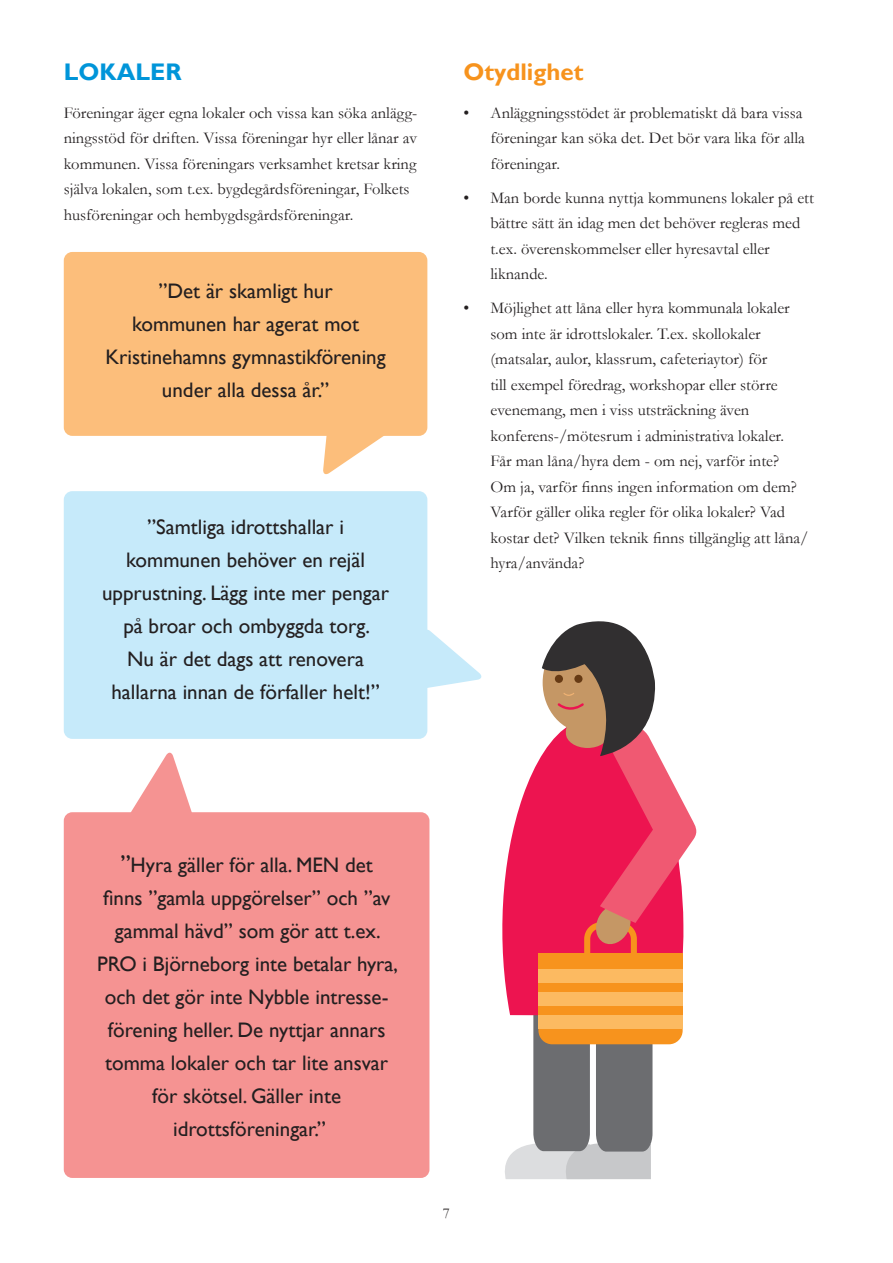
<style>
.page{position:relative;width:893px;height:1263px;background:#fff}
.page>*{position:absolute;margin:0;border:0;box-sizing:border-box;transform-origin:0 0}
.t1{font:700 24px "Gill Sans";color:#f7931d}
.t2{font:700 24px "Gill Sans";color:#0095d9}
.t3{font:21px/33px "Gill Sans";color:#231f20;text-align:center}
.t4{font:16.5px/25.5px "Garamond";color:#231f20}
.t5{font:15px "Garamond";color:#231f20}
.s1{font-size:24px}
</style>
<div class="page">
<svg style="left:427px;top:628px;width:55px;height:66px"></svg>
<div style="left:64px;top:252px;width:363px;height:184px;background:#fcbe7b;border-radius:9px"></div>
<svg style="left:323px;top:435px;width:82px;height:40px"></svg>
<div style="left:64px;top:491px;width:363px;height:248px;background:#c6eafa;border-radius:9px"></div>
<div style="left:64px;top:812px;width:365px;height:366px;background:#f59392;border-radius:9px"></div>
<svg style="left:118px;top:752px;width:77px;height:61px"></svg>
<svg style="left:502px;top:621px;width:194px;height:558px"></svg>
<h1 class="t2" style="left:64px;top:58px;width:120px">LOKALER</h1>
<p class="t4" style="left:64px;top:100px;width:355px">Föreningar äger egna lokaler och vissa kan söka anlägg&shy;ningsstöd för driften. Vissa föreningar hyr eller lånar av kommunen. Vissa föreningars verksamhet kretsar kring själva lokalen, som t.ex. bygdegårdsföreningar, Folkets husföreningar och hembygdsgårdsföreningar.</p>
<p class="t3" style="left:105px;top:275px;width:282px">”Det är skamligt hur<br>kommunen har agerat mot<br>Kristinehamns gymnastikförening under alla dessa år.”</p>
<p class="t3" style="left:102px;top:511px;width:289px">”Samtliga idrottshallar i kommunen behöver en rejäl upprustning. Lägg inte mer pengar på broar och ombyggda torg.<br>Nu är det dags att renovera hallarna innan de förfaller helt!”</p>
<h1 class="t1" style="left:463px;top:58px;width:121px">Otydlighet</h1>
<p class="t4" style="left:490px;top:100px;width:316px;text-indent:-27px">• Anläggningsstödet är problematiskt då bara vissa föreningar kan söka det. Det bör vara lika för alla föreningar.</p>
<p class="t4" style="left:490px;top:185px;width:325px;text-indent:-27px">• Man borde kunna nyttja kommunens lokaler på ett bättre sätt än idag men det behöver regleras med t.ex. överenskommelser eller hyresavtal eller liknande.</p>
<p class="t4" style="left:490px;top:295px;width:319px;text-indent:-27px">• Möjlighet att låna eller hyra kommunala lokaler som inte är idrottslokaler. T.ex. skollokaler (matsalar, aulor, klassrum, cafeteriaytor) för<br>till exempel föredrag, workshopar eller större evenemang, men i viss utsträckning även konferens-/mötesrum i administrativa lokaler.<br>Får man låna/hyra dem - om nej, varför inte?<br>Om ja, varför finns ingen information om dem?<br>Varför gäller olika regler för olika lokaler? Vad kostar det? Vilken teknik finns tillgänglig att låna/ hyra/använda?</p>
<p class="t3" style="left:97px;top:849px;width:302px"><span class="s1">”</span>Hyra gäller för alla. MEN det<br>finns ”gamla uppgörelser” och ”av gammal hävd” som gör att t.ex.<br>PRO i Björneborg inte betalar hyra, och det gör inte Nybble intresse&shy;förening heller. De nyttjar annars tomma lokaler och tar lite ansvar för skötsel. Gäller inte idrottsföreningar.”</p>
<p class="t5" style="left:443px;top:1203px;width:9px">7</p>
</div>
